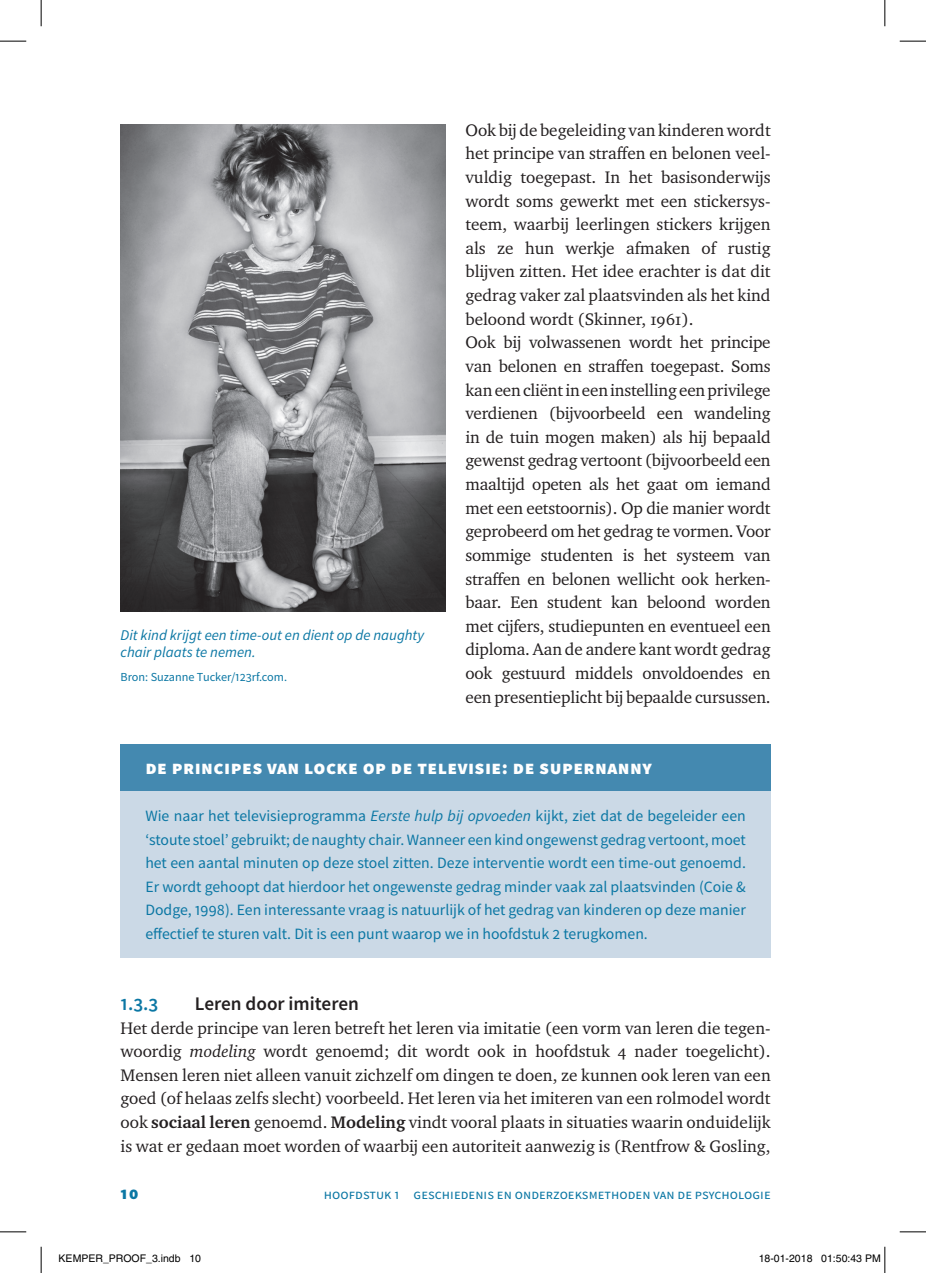
<style>
.page{position:relative;width:926px;height:1273px;background:#fff}
.page>*{position:absolute;margin:0;border:0;box-sizing:border-box;transform-origin:0 0}
.t1{font:900 19.25px "Source Sans Pro";letter-spacing:.025em;color:#fff}
.t2{font:600 19.25px "Source Sans Pro";color:#231f20}
.t3{font:600 19.25px "Source Sans Pro";color:#0b77a4}
.t4{font:900 17.5px "Source Sans Pro";color:#0b77a4}
.t5{font:17.15px/23.6px "Charter ITC Std";letter-spacing:-.01em;color:#231f20}
.t6{font:15.75px/23.6px "Source Sans Pro";color:#0b77a4;text-align:justify}
.t7{font:italic 14.88px/17.8px "Source Sans Pro";color:#0b77a4}
.t8{font:14px "Source Sans Pro";letter-spacing:.005em;color:#0b77a4}
.t9{font:12.25px "Source Sans Pro";color:#0b77a4}
.t10{font:10.5px "Helvetica";color:#000}
.s1{font-style:italic}
.s2{font-weight:700}
</style>
<div class="page">
<div style="left:121px;top:744px;width:649px;height:47px;background:#4489b0"></div>
<div style="left:121px;top:792px;width:649px;height:166px;background:#cbd9e6"></div>
<img style="left:121px;top:124px;width:324px;height:488px">
<svg style="left:0;top:41px;width:26px;height:1px"></svg>
<svg style="left:899px;top:41px;width:27px;height:1px"></svg>
<svg style="left:0;top:1231px;width:26px;height:1px"></svg>
<svg style="left:899px;top:1231px;width:27px;height:1px"></svg>
<svg style="left:41px;top:0;width:1px;height:26px"></svg>
<svg style="left:41px;top:1247px;width:1px;height:26px"></svg>
<svg style="left:884px;top:0;width:1px;height:26px"></svg>
<div style="left:195px;top:1255px;width:6px;height:8px;border:1px solid #fff;border-radius:50%"></div>
<div style="left:821px;top:1255px;width:6px;height:8px;border:1px solid #fff;border-radius:50%"></div>
<svg style="left:822px;top:1247px;width:63px;height:26px"></svg>
<p class="t7" style="left:121px;top:626px;width:305px">Dit kind krijgt een time-out en dient op de naughty chair plaats te nemen.</p>
<p class="t9" style="left:121px;top:669px;width:168px">Bron: Suzanne Tucker/123rf.com.</p>
<p class="t5" style="left:465px;top:118px;width:307px">Ook bij de begeleiding van kinderen wordt het principe van straffen en belonen veel&shy;vuldig toegepast. In het basisonderwijs wordt soms gewerkt met een stickersys&shy;teem, waarbij leerlingen stickers krijgen als ze hun werkje afmaken of rustig blijven zitten. Het idee erachter is dat dit gedrag vaker zal plaatsvinden als het kind beloond wordt (Skinner, 1961).<br>Ook bij volwassenen wordt het principe van belonen en straffen toegepast. Soms kan een cliënt in een instelling een privilege verdienen (bijvoorbeeld een wandeling in de tuin mogen maken) als hij bepaald gewenst gedrag vertoont (bijvoorbeeld een maaltijd opeten als het gaat om iemand met een eetstoornis). Op die manier wordt geprobeerd om het gedrag te vormen. Voor sommige studenten is het systeem van straffen en belonen wellicht ook herken&shy;baar. Een student kan beloond worden met cijfers, studiepunten en eventueel een diploma. Aan de andere kant wordt gedrag ook gestuurd middels onvoldoendes en een presentieplicht bij bepaalde cursussen.</p>
<p class="t1" style="left:145px;top:754px;width:508px">De principes van Locke op de televisie: De Supernanny</p>
<p class="t6" style="left:145px;top:804px;width:602px">Wie naar het televisieprogramma <span class="s1">Eerste hulp bij opvoeden</span> kijkt, ziet dat de begeleider een ‘stoute stoel’ gebruikt; de naughty chair. Wanneer een kind ongewenst gedrag vertoont, moet het een aantal minuten op deze stoel zitten. Deze interventie wordt een time-out genoemd.<br>Er wordt gehoopt dat hierdoor het ongewenste gedrag minder vaak zal plaatsvinden (Coie &amp; Dodge, 1998). Een interessante vraag is natuurlijk of het gedrag van kinderen op deze manier effectief te sturen valt. Dit is een punt waarop we in hoofdstuk 2 terugkomen.</p>
<p class="t3" style="left:121px;top:991px;width:39px">1.3.3</p>
<p class="t2" style="left:195px;top:991px;width:165px">Leren door imiteren</p>
<p class="t5" style="left:120px;top:1015px;width:651px;text-align:justify">Het derde principe van leren betreft het leren via imitatie (een vorm van leren die tegen&shy;woordig <span class="s1">modeling</span> wordt genoemd; dit wordt ook in hoofdstuk 4 nader toegelicht).<br>Mensen leren niet alleen vanuit zichzelf om dingen te doen, ze kunnen ook leren van een goed (of helaas zelfs slecht) voorbeeld. Het leren via het imiteren van een rolmodel wordt ook <span class="s2">sociaal leren</span> genoemd. <span class="s2">Modeling</span> vindt vooral plaats in situaties waarin onduidelijk is wat er gedaan moet worden of waarbij een autoriteit aanwezig is (Rentfrow &amp; Gosling,</p>
<p class="t4" style="left:121px;top:1181px;width:20px">10</p>
<p class="t8" style="left:324px;top:1185px;width:448px">Hoofdstuk 1 Gesch iedenis en onderzoeksmethoden van de psychologie</p>
<p class="t10" style="left:59px;top:1253px;width:144px">KEMPER_PROOF_3.indb 10</p>
<p class="t10" style="left:758px;top:1253px;width:123px">18-01-2018 01:50:43 PM</p>
</div>
